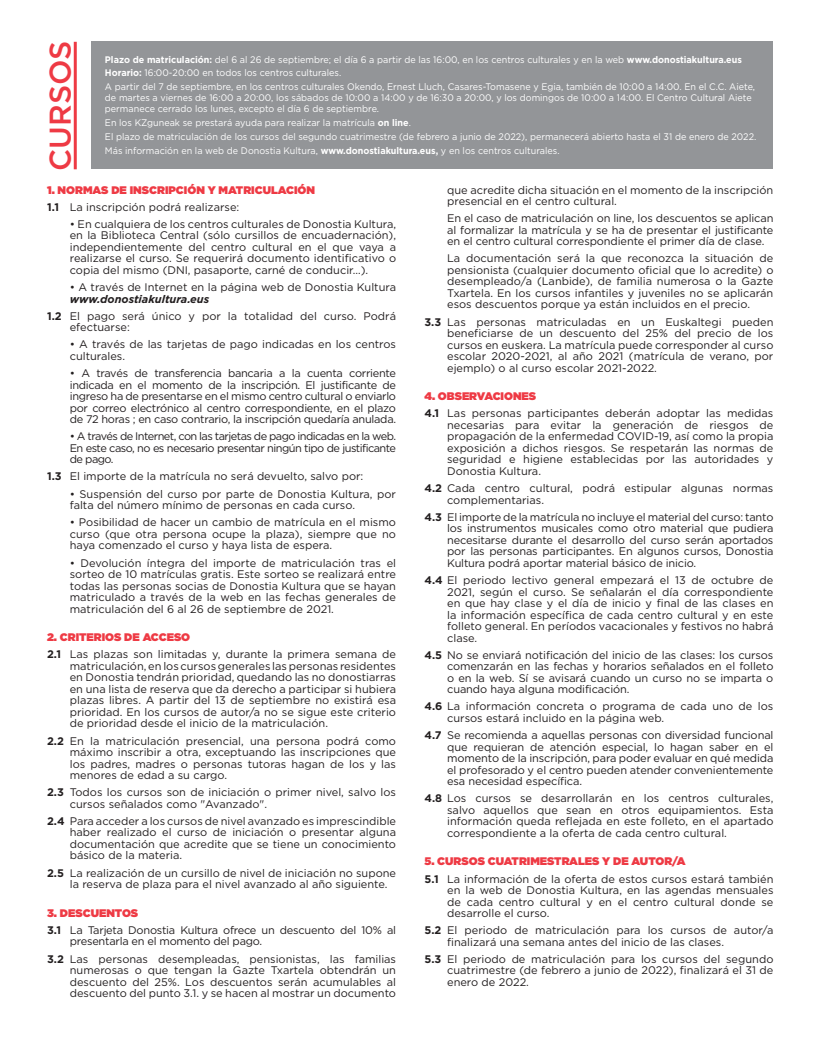
<style>
.page{position:relative;width:820px;height:1049px;background:#fff}
.page>*{position:absolute;margin:0;border:0;box-sizing:border-box;transform-origin:0 0}
.t1{font:500 30px "Gotham";color:#ee3a44}
.t2{font:11px/11.5px "Gotham";color:#231f20;text-align:justify}
.t3{font:900 11px "Gotham";color:#ee3a44}
.t4{font:11px/11.5px "Gotham";letter-spacing:-.02em;color:#231f20}
.t5{font:9.5px/11px "Gotham";color:#fff;scale:.95 1}
.s1{font-weight:700}
.s2{font-weight:700;font-style:italic}
</style>
<div class="page">
<div style="left:91px;top:41px;width:681px;height:128px;background:#939598"></div>
<hr style="left:74px;top:42px;width:3px;height:127px;background:#ee3a44">
<p class="t1" style="left:41px;top:171px;width:132px;rotate:-90deg">CURSOS</p>
<p class="t3" style="left:47px;top:183px;width:269px">1. NORMAS DE INSCRIPCIÓN Y MATRICULACIÓN</p>
<p class="t2" style="left:47px;top:201px;width:194px"><span class="s1">1.1</span> La inscripción podrá realizarse:</p>
<p class="t2" style="left:70px;top:218px;width:328px">• En cualquiera de los centros culturales de Donostia Kultura, en la Biblioteca Central (sólo cursillos de encuadernación), independientemente del centro cultural en el que vaya a realizarse el curso. Se requerirá documento identificativo o copia del mismo (DNI, pasaporte, carné de conducir…).</p>
<p class="t2" style="left:70px;top:281px;width:327px">• A través de Internet en la página web de Donostia Kultura <span class="s2">www.donostiakultura.eus</span></p>
<p class="t2" style="left:70px;top:310px;width:327px;text-indent:-23px"><span class="s1">1.2</span> El pago será único y por la totalidad del curso. Podrá efectuarse:</p>
<p class="t2" style="left:70px;top:339px;width:328px">• A través de las tarjetas de pago indicadas en los centros culturales.</p>
<p class="t2" style="left:70px;top:367px;width:328px">• A través de transferencia bancaria a la cuenta corriente indicada en el momento de la inscripción. El justificante de ingreso ha de presentarse en el mismo centro cultural o enviarlo por correo electrónico al centro correspondiente, en el plazo de 72 horas ; en caso contrario, la inscripción quedaría anulada.</p>
<p class="t2" style="left:70px;top:430px;width:327px">• A través de Internet, con las tarjetas de pago indicadas en la web.<br>En este caso, no es necesario presentar ningún tipo de justificante de pago.</p>
<p class="t2" style="left:47px;top:471px;width:317px"><span class="s1">1.3</span> El importe de la matrícula no será devuelto, salvo por:</p>
<p class="t2" style="left:70px;top:488px;width:327px">• Suspensión del curso por parte de Donostia Kultura, por falta del número mínimo de personas en cada curso.</p>
<p class="t2" style="left:70px;top:516px;width:327px">• Posibilidad de hacer un cambio de matrícula en el mismo curso (que otra persona ocupe la plaza), siempre que no haya comenzado el curso y haya lista de espera.</p>
<p class="t2" style="left:70px;top:557px;width:328px">• Devolución íntegra del importe de matriculación tras el sorteo de 10 matrículas gratis. Este sorteo se realizará entre todas las personas socias de Donostia Kultura que se hayan matriculado a través de la web en las fechas generales de matriculación del 6 al 26 de septiembre de 2021.</p>
<p class="t3" style="left:47px;top:631px;width:145px">2. CRITERIOS DE ACCESO</p>
<p class="t2" style="left:70px;top:648px;width:328px;text-indent:-23px"><span class="s1">2.1</span> Las plazas son limitadas y, durante la primera semana de matriculación, en los cursos generales las personas residentes en Donostia tendrán prioridad, quedando las no donostiarras en una lista de reserva que da derecho a participar si hubiera plazas libres. A partir del 13 de septiembre no existirá esa prioridad. En los cursos de autor/a no se sigue este criterio de prioridad desde el inicio de la matriculación.</p>
<p class="t2" style="left:70px;top:735px;width:327px;text-indent:-23px"><span class="s1">2.2</span> En la matriculación presencial, una persona podrá como máximo inscribir a otra, exceptuando las inscripciones que los padres, madres o personas tutoras hagan de los y las menores de edad a su cargo.</p>
<p class="t2" style="left:70px;top:786px;width:327px;text-indent:-23px"><span class="s1">2.3</span> Todos los cursos son de iniciación o primer nivel, salvo los cursos señalados como "Avanzado".</p>
<p class="t2" style="left:70px;top:815px;width:327px;text-indent:-23px"><span class="s1">2.4</span> Para acceder a los cursos de nivel avanzado es imprescindible haber realizado el curso de iniciación o presentar alguna documentación que acredite que se tiene un conocimiento básico de la materia.</p>
<p class="t2" style="left:70px;top:867px;width:327px;text-indent:-23px"><span class="s1">2.5</span> La realización de un cursillo de nivel de iniciación no supone la reserva de plaza para el nivel avanzado al año siguiente.</p>
<p class="t3" style="left:47px;top:906px;width:93px">3. DESCUENTOS</p>
<p class="t4" style="left:70px;top:924px;width:327px;text-indent:-23px"><span class="s1">3.1</span> La Tarjeta Donostia Kultura ofrece un descuento del 10% al presentarla en el momento del pago.</p>
<p class="t2" style="left:70px;top:953px;width:327px;text-indent:-23px"><span class="s1">3.2</span> Las personas desempleadas, pensionistas, las familias numerosas o que tengan la Gazte Txartela obtendrán un descuento del 25%. Los descuentos serán acumulables al descuento del punto 3.1. y se hacen al mostrar un documento</p>
<p class="t5" style="left:105px;top:54px;width:671px"><span class="s1">Plazo de matriculación:</span> del 6 al 26 de septiembre; el día 6 a partir de las 16:00, en los centros culturales y en la web <span class="s1">www.donostiakultura.eus</span></p>
<p class="t5" style="left:105px;top:67px;width:250px"><span class="s1">Horario:</span> 16:00-20:00 en todos los centros culturales.</p>
<p class="t5" style="left:105px;top:81px;width:685px">A partir del 7 de septiembre, en los centros culturales Okendo, Ernest Lluch, Casares-Tomasene y Egia, también de 10:00 a 14:00. En el C.C. Aiete, de martes a viernes de 16:00 a 20:00, los sábados de 10:00 a 14:00 y de 16:30 a 20:00, y los domingos de 10:00 a 14:00. El Centro Cultural Aiete permanece cerrado los lunes, excepto el día 6 de septiembre.</p>
<p class="t5" style="left:105px;top:117px;width:323px">En los KZguneak se prestará ayuda para realizar la matrícula <span class="s1">on line</span>.</p>
<p class="t5" style="left:105px;top:131px;width:686px">El plazo de matriculación de los cursos del segundo cuatrimestre (de febrero a junio de 2022), permanecerá abierto hasta el 31 de enero de 2022.</p>
<p class="t5" style="left:105px;top:145px;width:480px">Más información en la web de Donostia Kultura, <span class="s1">www.donostiakultura.eus,</span> y en los centros culturales.</p>
<p class="t2" style="left:447px;top:184px;width:327px">que acredite dicha situación en el momento de la inscripción presencial en el centro cultural.</p>
<p class="t2" style="left:447px;top:212px;width:328px">En el caso de matriculación on line, los descuentos se aplican al formalizar la matrícula y se ha de presentar el justificante en el centro cultural correspondiente el primer día de clase.</p>
<p class="t2" style="left:447px;top:253px;width:328px">La documentación será la que reconozca la situación de pensionista (cualquier documento oficial que lo acredite) o desempleado/a (Lanbide), de familia numerosa o la Gazte Txartela. En los cursos infantiles y juveniles no se aplicarán esos descuentos porque ya están incluidos en el precio.</p>
<p class="t2" style="left:447px;top:316px;width:328px;text-indent:-23px"><span class="s1">3.3</span> Las personas matriculadas en un Euskaltegi pueden beneficiarse de un descuento del 25% del precio de los cursos en euskera. La matrícula puede corresponder al curso escolar 2020-2021, al año 2021 (matrícula de verano, por ejemplo) o al curso escolar 2021-2022.</p>
<p class="t3" style="left:424px;top:390px;width:113px">4. OBSERVACIONES</p>
<p class="t2" style="left:447px;top:408px;width:328px;text-indent:-23px"><span class="s1">4.1</span> Las personas participantes deberán adoptar las medidas necesarias para evitar la generación de riesgos de propagación de la enfermedad COVID-19, así como la propia exposición a dichos riesgos. Se respetarán las normas de seguridad e higiene establecidas por las autoridades y Donostia Kultura.</p>
<p class="t2" style="left:447px;top:482px;width:327px;text-indent:-23px"><span class="s1">4.2</span> Cada centro cultural, podrá estipular algunas normas complementarias.</p>
<p class="t2" style="left:447px;top:511px;width:328px;text-indent:-23px"><span class="s1">4.3</span> El importe de la matrícula no incluye el material del curso: tanto los instrumentos musicales como otro material que pudiera necesitarse durante el desarrollo del curso serán aportados por las personas participantes. En algunos cursos, Donostia Kultura podrá aportar material básico de inicio.</p>
<p class="t2" style="left:447px;top:574px;width:328px;text-indent:-23px"><span class="s1">4.4</span> El periodo lectivo general empezará el 13 de octubre de 2021, según el curso. Se señalarán el día correspondiente en que hay clase y el día de inicio y final de las clases en la información específica de cada centro cultural y en este folleto general. En períodos vacacionales y festivos no habrá clase.</p>
<p class="t2" style="left:447px;top:649px;width:328px;text-indent:-23px"><span class="s1">4.5</span> No se enviará notificación del inicio de las clases: los cursos comenzarán en las fechas y horarios señalados en el folleto o en la web. Sí se avisará cuando un curso no se imparta o cuando haya alguna modificación.</p>
<p class="t2" style="left:447px;top:700px;width:327px;text-indent:-23px"><span class="s1">4.6</span> La información concreta o programa de cada uno de los cursos estará incluido en la página web.</p>
<p class="t2" style="left:447px;top:729px;width:328px;text-indent:-23px"><span class="s1">4.7</span> Se recomienda a aquellas personas con diversidad funcional que requieran de atención especial, lo hagan saber en el momento de la inscripción, para poder evaluar en qué medida el profesorado y el centro pueden atender convenientemente esa necesidad específica.</p>
<p class="t2" style="left:447px;top:792px;width:328px;text-indent:-23px"><span class="s1">4.8</span> Los cursos se desarrollarán en los centros culturales, salvo aquellos que sean en otros equipamientos. Esta información queda reflejada en este folleto, en el apartado correspondiente a la oferta de cada centro cultural.</p>
<p class="t3" style="left:424px;top:855px;width:262px">5. CURSOS CUATRIMESTRALES Y DE AUTOR/A</p>
<p class="t2" style="left:447px;top:873px;width:328px;text-indent:-23px"><span class="s1">5.1</span> La información de la oferta de estos cursos estará también en la web de Donostia Kultura, en las agendas mensuales de cada centro cultural y en el centro cultural donde se desarrolle el curso.</p>
<p class="t2" style="left:447px;top:924px;width:327px;text-indent:-23px"><span class="s1">5.2</span> El periodo de matriculación para los cursos de autor/a finalizará una semana antes del inicio de las clases.</p>
<p class="t2" style="left:447px;top:953px;width:327px;text-indent:-23px"><span class="s1">5.3</span> El periodo de matriculación para los cursos del segundo cuatrimestre (de febrero a junio de 2022), finalizará el 31 de enero de 2022.</p>
</div>
